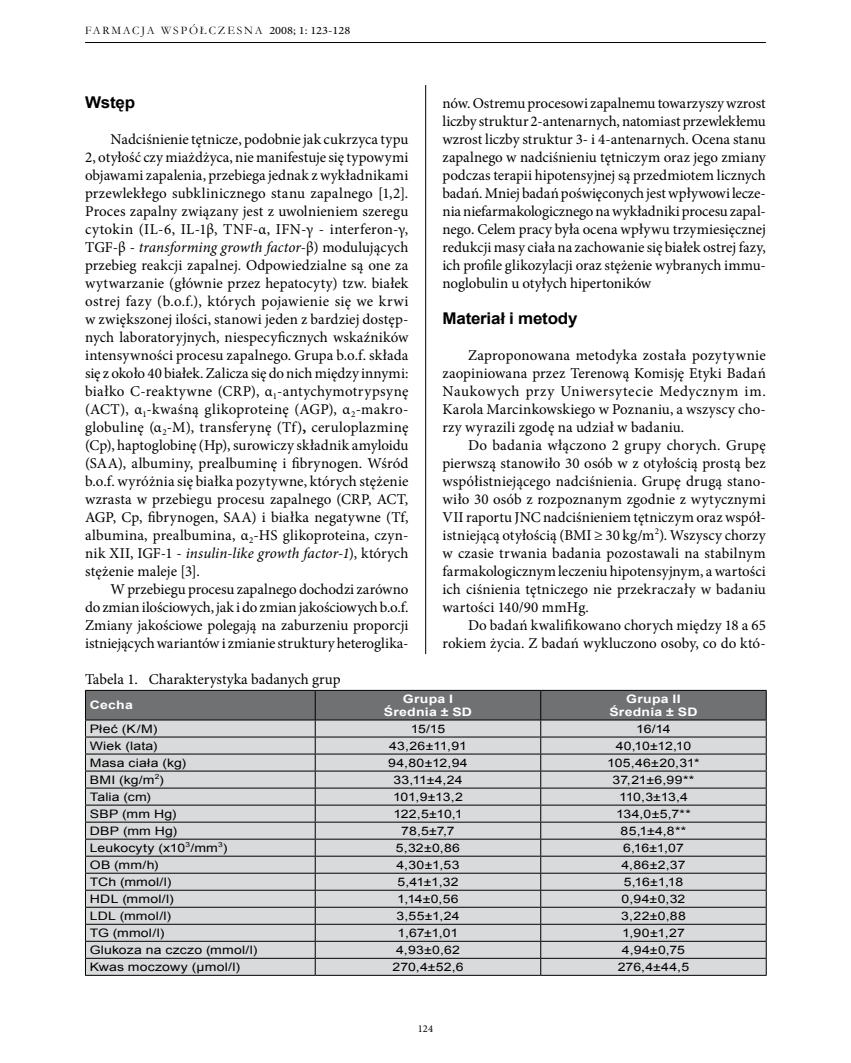
<style>
.page{position:relative;width:851px;height:1063px;background:#fff}
.page>*{position:absolute;margin:0;border:0;box-sizing:border-box;transform-origin:0 0}
.t1{font:700 16.2px "Arial";letter-spacing:-.015em;color:#000;scale:1.05 1}
.t2{font:15px/18px "Minion Pro";letter-spacing:.005em;color:#000;text-align:justify}
.t3{font:11.7px "Arial";letter-spacing:.01em;color:#000;scale:1.2 1}
.t4{font:700 11.7px/12.6px "Arial";letter-spacing:.015em;color:#fff;text-align:center;scale:1.2 1}
.t5{font:11.55px "Garamond";letter-spacing:.16em;color:#000}
.t6{font:10.5px "Minion Pro";color:#000}
.s1{font-family:"Minion Pro";font-size:11.25px}
.s2{font-style:italic}
.s3{font-weight:700}
</style>
<div class="page">
<hr style="left:425px;top:85px;width:1px;height:893px;background:#000">
<hr style="left:85px;top:42px;width:680px;height:1px;background:#000">
<div style="left:85px;top:654px;width:680px;height:324px;background:#fff"></div>
<svg style="left:85px;top:690px;width:681px;height:285px;background:#c1c2c3"></svg>
<hr style="left:85px;top:975px;width:230px;height:1px;background:#000">
<hr style="left:315px;top:975px;width:225px;height:1px;background:#000">
<hr style="left:540px;top:975px;width:226px;height:1px;background:#000">
<hr style="left:85px;top:720px;width:230px;height:1px;background:#000">
<hr style="left:315px;top:720px;width:225px;height:1px;background:#000">
<hr style="left:540px;top:720px;width:226px;height:1px;background:#000">
<p class="t5" style="left:85px;top:22px;width:267px">FARMACJA WSPÓŁCZESNA <span class="s1">2008; 1: 123-128</span></p>
<p class="t1" style="left:85px;top:92px;width:49px">Wstęp</p>
<p class="t2" style="left:85px;top:130px;width:325px;text-indent:26px">Nadciśnienie tętnicze, podobnie jak cukrzyca typu 2, otyłość czy miażdżyca, nie manifestuje się typowymi objawami zapalenia, przebiega jednak z wykładnikami przewlekłego subklinicznego stanu zapalnego [1,2].<br>Proces zapalny związany jest z uwolnieniem szeregu cytokin (IL-6, IL-1β, TNF-α, IFN-γ - interferon-γ, TGF-β - <span class="s2">transforming growth factor-</span>β) modulujących przebieg reakcji zapalnej. Odpowiedzialne są one za wytwarzanie (głównie przez hepatocyty) tzw. białek ostrej fazy (b.o.f.), których pojawienie się we krwi w zwiększonej ilości, stanowi jeden z bardziej dostęp&shy;nych laboratoryjnych, niespecyficznych wskaźników intensywności procesu zapalnego. Grupa b.o.f. składa się z około 40 białek. Zalicza się do nich między innymi: białko C-reaktywne (CRP), α<sub>1</sub>-antychymotrypsynę (ACT), α<sub>1</sub>-kwaśną glikoproteinę (AGP), α<sub>2</sub>-makro&shy;globulinę (α<sub>2</sub>-M), transferynę (Tf)<span class="s3">,</span> ceruloplazminę (Cp), haptoglobinę (Hp), surowiczy składnik amyloidu (SAA), albuminy, prealbuminę i fibrynogen. Wśród b.o.f. wyróżnia się białka pozytywne, których stężenie wzrasta w przebiegu procesu zapalnego (CRP, ACT, AGP, Cp, fibrynogen, SAA) i białka negatywne (Tf, albumina, prealbumina, α<sub>2</sub>-HS glikoproteina, czyn&shy;nik XII, IGF-1 - <span class="s2">insulin-like growth factor-1</span>), których stężenie maleje [3].</p>
<p class="t2" style="left:85px;top:580px;width:325px;text-indent:26px">Wprzebiegu procesu zapalnego dochodzi zarówno do zmian ilościowych, jak i do zmian jakościowych b.o.f.<br>Zmiany jakościowe polegają na zaburzeniu proporcji istniejących wariantów i zmianie struktury heteroglika-</p>
<p class="t2" style="left:85px;top:670px;width:257px">Tabela 1. Charakterystyka badanych grup</p>
<p class="t4" style="left:90px;top:699px;width:37px">Cecha</p>
<p class="t4" style="left:384px;top:693px;width:75px">Grupa I<br>Średnia ± SD</p>
<p class="t4" style="left:609px;top:693px;width:75px">Grupa II<br>Średnia ± SD</p>
<p class="t3" style="left:90px;top:721px;width:58px">Płeć (K/M)</p>
<p class="t3" style="left:410px;top:721px;width:30px">15/15</p>
<p class="t3" style="left:636px;top:721px;width:30px">16/14</p>
<p class="t3" style="left:90px;top:738px;width:58px">Wiek (lata)</p>
<p class="t3" style="left:389px;top:738px;width:66px">43,26±11,91</p>
<p class="t3" style="left:615px;top:738px;width:64px">40,10±12,10</p>
<p class="t3" style="left:90px;top:755px;width:82px">Masa ciała (kg)</p>
<p class="t3" style="left:388px;top:755px;width:68px">94,80±12,94</p>
<p class="t3" style="left:607px;top:755px;width:79px">105,46±20,31*</p>
<p class="t3" style="left:90px;top:772px;width:63px">BMI (kg/m<sup>2</sup>)</p>
<p class="t3" style="left:393px;top:772px;width:59px">33,11±4,24</p>
<p class="t3" style="left:612px;top:772px;width:70px">37,21±6,99**</p>
<p class="t3" style="left:90px;top:789px;width:52px">Talia (cm)</p>
<p class="t3" style="left:393px;top:789px;width:60px">101,9±13,2</p>
<p class="t3" style="left:619px;top:789px;width:59px">110,3±13,4</p>
<p class="t3" style="left:90px;top:806px;width:74px">SBP (mm Hg)</p>
<p class="t3" style="left:393px;top:806px;width:59px">122,5±10,1</p>
<p class="t3" style="left:616px;top:806px;width:64px">134,0±5,7**</p>
<p class="t3" style="left:90px;top:823px;width:74px">DBP (mm Hg)</p>
<p class="t3" style="left:401px;top:823px;width:46px">78,5±7,7</p>
<p class="t3" style="left:620px;top:823px;width:56px">85,1±4,8**</p>
<p class="t3" style="left:90px;top:840px;width:116px">Leukocyty (x10<sup>3</sup>/mm<sup>3</sup>)</p>
<p class="t3" style="left:396px;top:840px;width:55px">5,32±0,86</p>
<p class="t3" style="left:623px;top:840px;width:52px">6,16±1,07</p>
<p class="t3" style="left:90px;top:857px;width:59px">OB (mm/h)</p>
<p class="t3" style="left:396px;top:857px;width:54px">4,30±1,53</p>
<p class="t3" style="left:621px;top:857px;width:55px">4,86±2,37</p>
<p class="t3" style="left:90px;top:874px;width:70px">TCh (mmol/l)</p>
<p class="t3" style="left:397px;top:874px;width:52px">5,41±1,32</p>
<p class="t3" style="left:623px;top:874px;width:51px">5,16±1,18</p>
<p class="t3" style="left:90px;top:891px;width:72px">HDL (mmol/l)</p>
<p class="t3" style="left:397px;top:891px;width:53px">1,14±0,56</p>
<p class="t3" style="left:621px;top:891px;width:55px">0,94±0,32</p>
<p class="t3" style="left:90px;top:908px;width:69px">LDL (mmol/l)</p>
<p class="t3" style="left:396px;top:908px;width:54px">3,55±1,24</p>
<p class="t3" style="left:621px;top:908px;width:55px">3,22±0,88</p>
<p class="t3" style="left:90px;top:925px;width:64px">TG (mmol/l)</p>
<p class="t3" style="left:397px;top:925px;width:52px">1,67±1,01</p>
<p class="t3" style="left:622px;top:925px;width:54px">1,90±1,27</p>
<p class="t3" style="left:90px;top:942px;width:141px">Glukoza na czczo (mmol/l)</p>
<p class="t3" style="left:396px;top:942px;width:55px">4,93±0,62</p>
<p class="t3" style="left:622px;top:942px;width:54px">4,94±0,75</p>
<p class="t3" style="left:90px;top:959px;width:127px">Kwas moczowy (µmol/l)</p>
<p class="t3" style="left:392px;top:959px;width:61px">270,4±52,6</p>
<p class="t3" style="left:617px;top:959px;width:61px">276,4±44,5</p>
<p class="t2" style="left:442px;top:94px;width:325px">nów. Ostremu procesowi zapalnemu towarzyszy wzrost liczby struktur 2-antenarnych, natomiast przewlekłemu wzrost liczby struktur 3- i 4-antenarnych. Ocena stanu zapalnego w nadciśnieniu tętniczym oraz jego zmiany podczas terapii hipotensyjnej są przedmiotem licznych badań. Mniej badań poświęconych jest wpływowi lecze&shy;nia niefarmakologicznego na wykładniki procesu zapal&shy;nego. Celem pracy była ocena wpływu trzymiesięcznej redukcji masy ciała na zachowanie się białek ostrej fazy, ich profile glikozylacji oraz stężenie wybranych immu&shy;noglobulin u otyłych hipertoników</p>
<p class="t1" style="left:442px;top:308px;width:130px">Materiał i metody</p>
<p class="t2" style="left:442px;top:346px;width:325px;text-indent:26px">Zaproponowana metodyka została pozytywnie zaopiniowana przez Terenową Komisję Etyki Badań Naukowych przy Uniwersytecie Medycznym im.<br>Karola Marcinkowskiego w Poznaniu, a wszyscy cho&shy;rzy wyrazili zgodę na udział w badaniu.</p>
<p class="t2" style="left:442px;top:436px;width:325px;text-indent:26px">Do badania włączono 2 grupy chorych. Grupę pierwszą stanowiło 30 osób w z otyłością prostą bez współistniejącego nadciśnienia. Grupę drugą stano&shy;wiło 30 osób z rozpoznanym zgodnie z wytycznymi VII raportu JNC nadciśnieniem tętniczym oraz współ&shy;istniejącą otyłością (BMI ≥ 30 kg/m<sup>2</sup>). Wszyscy chorzy w czasie trwania badania pozostawali na stabilnym farmakologicznym leczeniu hipotensyjnym, a wartości ich ciśnienia tętniczego nie przekraczały w badaniu wartości 140/90 mmHg.</p>
<p class="t2" style="left:442px;top:616px;width:325px;text-align:right">Do badań kwalifikowano chorych między 18 a 65 rokiem życia. Z badań wykluczono osoby, co do któ-</p>
<p class="t6" style="left:418px;top:1022px;width:17px">124</p>
</div>
